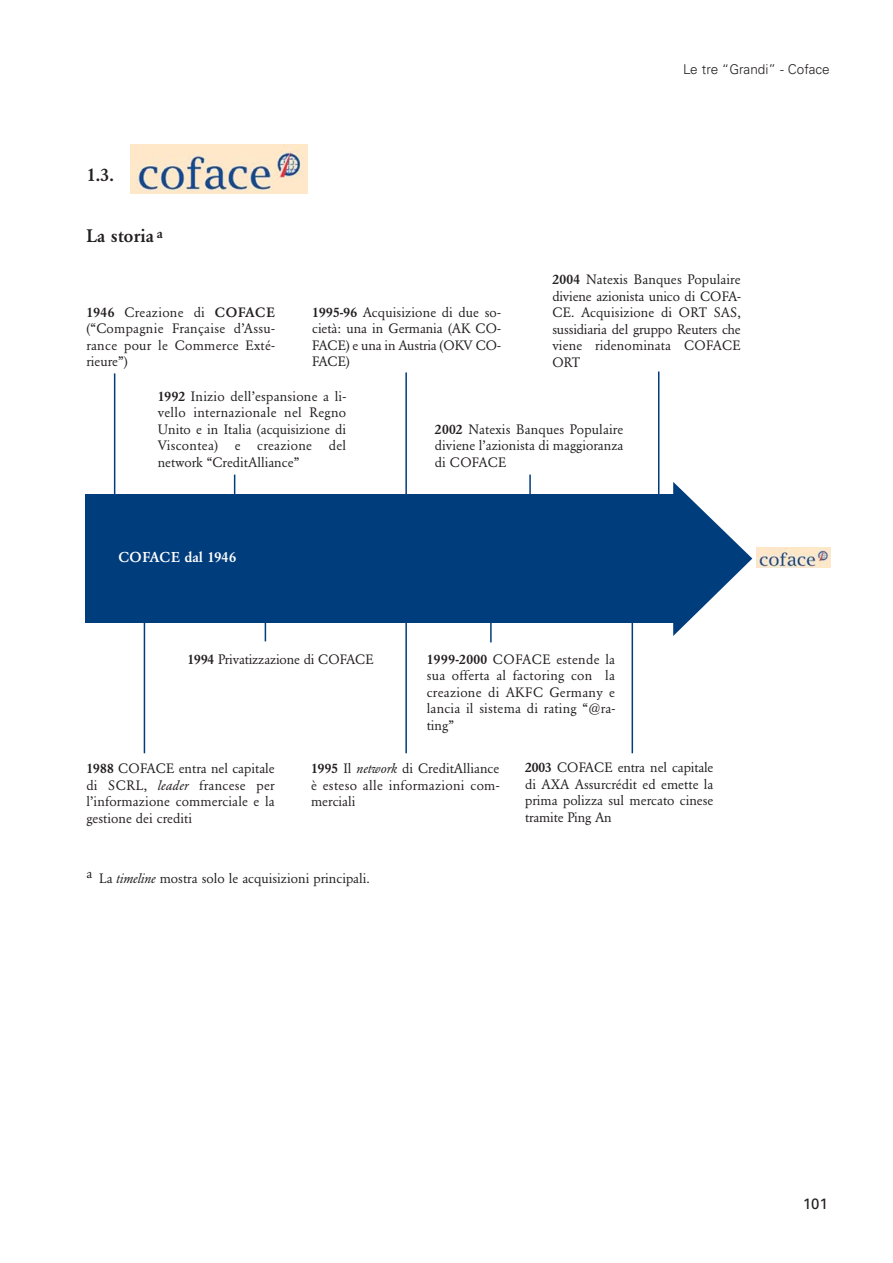
<style>
.page{position:relative;width:893px;height:1263px;background:#fff}
.page>*{position:absolute;margin:0;border:0;box-sizing:border-box;transform-origin:0 0}
.t1{font:500 18px "Garamond BE";color:#231f20}
.t2{font:15px "Univers";color:#231f20}
.t3{font:500 14.25px "Garamond BE";color:#fff}
.t4{font:13.5px/16.5px "Garamond BE";color:#231f20;text-align:justify}
.t5{font:300 13.5px "Univers";color:#231f20}
.s1{font-weight:500}
.s2{font-style:italic}
</style>
<div class="page">
<img style="left:130px;top:145px;width:178px;height:48px">
<hr style="left:114px;top:373px;width:1px;height:146px;background:#003d7d">
<hr style="left:144px;top:601px;width:1px;height:152px;background:#003d7d">
<hr style="left:405px;top:599px;width:2px;height:154px;background:#003d7d">
<hr style="left:405px;top:372px;width:2px;height:149px;background:#003d7d">
<hr style="left:631px;top:597px;width:2px;height:156px;background:#003d7d">
<hr style="left:658px;top:371px;width:1px;height:142px;background:#003d7d">
<hr style="left:265px;top:576px;width:1px;height:65px;background:#003d7d">
<hr style="left:234px;top:475px;width:1px;height:50px;background:#003d7d">
<hr style="left:490px;top:590px;width:1px;height:52px;background:#003d7d">
<hr style="left:529px;top:475px;width:2px;height:41px;background:#003d7d">
<div style="left:85px;top:559px;width:666px;height:64px;background:#003d7d"></div>
<div style="left:85px;top:494px;width:666px;height:74px;background:#003d7d"></div>
<svg style="left:673px;top:482px;width:79px;height:154px"></svg>
<svg style="left:756px;top:547px;width:75px;height:21px"></svg>
<img style="left:756px;top:547px;width:74px;height:20px">
<h1 class="t1" style="left:87px;top:167px;width:29px">1.3.</h1>
<h1 class="t1" style="left:86px;top:229px;width:78px">La storia <sup>a</sup></h1>
<p class="t5" style="left:683px;top:65px;width:148px">Le tre “Grandi” - Coface</p>
<p class="t4" style="left:552px;top:272px;width:190px"><span class="s1">2004</span> Natexis Banques Populaire diviene azionista unico di COFA-CE. Acquisizione di ORT SAS, sussidiaria del gruppo Reuters che viene ridenominata COFACE ORT</p>
<p class="t4" style="left:312px;top:305px;width:190px"><span class="s1">1995-96</span> Acquisizione di due so&shy;cietà: una in Germania (AK CO-FACE) e una in Austria (OKV CO-FACE)</p>
<p class="t4" style="left:86px;top:305px;width:190px"><span class="s1">1946</span> Creazione di <span class="s1">COFACE </span>(“Compagnie Française d’Assu&shy;rance pour le Commerce Exté&shy;rieure”)</p>
<p class="t4" style="left:158px;top:389px;width:190px"><span class="s1">1992</span> Inizio dell’espansione a li&shy;vello internazionale nel Regno Unito e in Italia (acquisizione di Viscontea) e creazione del network “CreditAlliance”</p>
<p class="t4" style="left:435px;top:422px;width:190px"><span class="s1">2002</span> Natexis Banques Populaire diviene l’azionista di maggioranza di COFACE</p>
<p class="t3" style="left:118px;top:551px;width:119px">COFACE dal 1946</p>
<p class="t4" style="left:187px;top:652px;width:188px"><span class="s1">1994</span> Privatizzazione di COFACE</p>
<p class="t4" style="left:426px;top:652px;width:190px"><span class="s1">1999-2000</span> COFACE estende la sua offerta al factoring con la creazione di AKFC Germany e lancia il sistema di rating “@ra&shy;ting”</p>
<p class="t4" style="left:86px;top:761px;width:190px"><span class="s1">1988</span> COFACE entra nel capitale di SCRL, <span class="s2">leader</span> francese per l’informazione commerciale e la gestione dei crediti</p>
<p class="t4" style="left:311px;top:761px;width:190px"><span class="s1">1995</span> Il <span class="s2">network</span> di CreditAlliance è esteso alle informazioni com&shy;merciali</p>
<p class="t4" style="left:86px;top:871px;width:285px">a La <span class="s2">timeline</span> mostra solo le acquisizioni principali.</p>
<p class="t4" style="left:525px;top:761px;width:190px"><span class="s1">2003</span> COFACE entra nel capitale di AXA Assurcrédit ed emette la prima polizza sul mercato cinese tramite Ping An</p>
<p class="t2" style="left:802px;top:1198px;width:27px">101</p>
</div>
